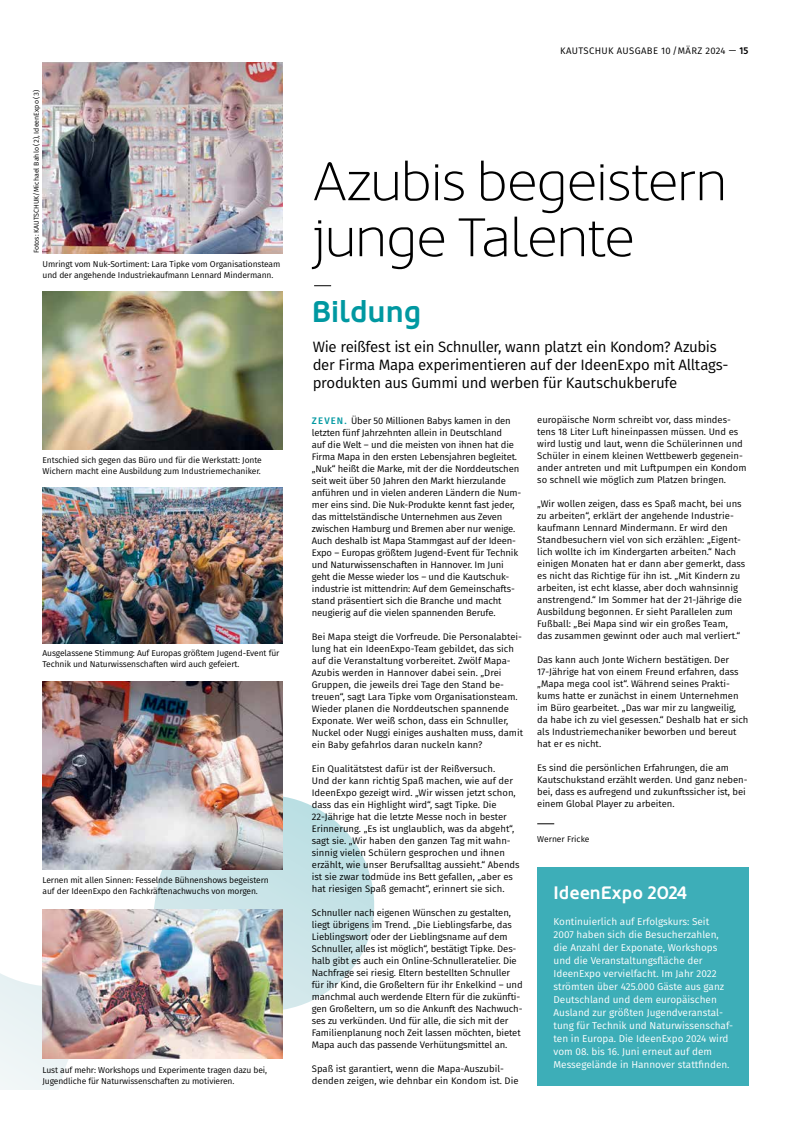
<style>
.page{position:relative;width:808px;height:1134px;background:#fff}
.page>*{position:absolute;margin:0;border:0;box-sizing:border-box;transform-origin:0 0}
.t1{font:300 54px/56px "Oblik";letter-spacing:-.04em;color:#000}
.t2{font:700 30px "Oblik";color:#0098a1}
.t3{font:700 18px "Oblik";color:#fff}
.t4{font:15px/18px "Fira Sans";letter-spacing:-.025em;color:#000}
.t5{font:10px/13px "Fira Sans";color:#fff}
.t6{font:9.5px/12px "Fira Sans";letter-spacing:-.005em;color:#000}
.t7{font:9.5px "Fira Sans";letter-spacing:.04em;color:#000}
.t8{font:8.5px/11px "Fira Sans";letter-spacing:-.015em;color:#000}
.t9{font:7px "Fira Sans";color:#000}
.s1{font-family:"Oblik";font-weight:700}
.s2{font-weight:500;color:#0098a1}
</style>
<div class="page">
<svg style="left:0;top:732px;width:375px;height:357px"></svg>
<svg style="left:314px;top:285px;width:17px;height:1px"></svg>
<svg style="left:537px;top:823px;width:17px;height:1px"></svg>
<img style="left:43px;top:62px;width:240px;height:191px">
<img style="left:43px;top:487px;width:240px;height:156px">
<img style="left:43px;top:681px;width:240px;height:188px">
<img style="left:43px;top:292px;width:240px;height:157px">
<img style="left:43px;top:910px;width:240px;height:149px">
<div style="left:537px;top:867px;width:211px;height:219px;background:#3daeb8"></div>
<p class="t9" style="left:31px;top:253px;width:165px;rotate:-90deg">Fotos: KAUTSCHUK/Michael Bahlo (2), IdeenExpo (3)</p>
<p class="t8" style="left:43px;top:259px;width:239px">Umringt vom Nuk-Sortiment: Lara Tipke vom Organisationsteam und der angehende Industriekaufmann Lennard Mindermann.</p>
<p class="t8" style="left:43px;top:454px;width:221px">Entschied sich gegen das Büro und für die Werkstatt: Jonte<br>Wichern macht eine Ausbildung zum Industriemechaniker.</p>
<p class="t8" style="left:43px;top:648px;width:238px">Ausgelassene Stimmung: Auf Europas größtem Jugend-Event für<br>Technik und Naturwissenschaften wird auch gefeiert.</p>
<p class="t8" style="left:43px;top:874px;width:228px">Lernen mit allen Sinnen: Fesselnde Bühnenshows begeistern auf der IdeenExpo den Fachkräftenachwuchs von morgen.</p>
<p class="t8" style="left:43px;top:1064px;width:226px">Lust auf mehr: Workshops und Experimente tragen dazu bei,<br>Jugendliche für Naturwissenschaften zu motivieren.</p>
<p class="t7" style="left:560px;top:44px;width:190px">KAUTSCHUK AUSGABE 10 /MÄRZ 2024 — <span class="s1">15</span></p>
<h1 class="t1" style="left:312px;top:154px;width:417px">Azubis begeistern junge Talente</h1>
<h2 class="t2" style="left:312px;top:294px;width:111px">Bildung</h2>
<h3 class="t4" style="left:313px;top:337px;width:417px">Wie reißfest ist ein Schnuller, wann platzt ein Kondom? Azubis der Firma Mapa experimentieren auf der IdeenExpo mit Alltags&shy;produkten aus Gummi und werben für Kautschukberufe</h3>
<p class="t6" style="left:312px;top:414px;width:211px"><span class="s2">ZE VEN.</span> Über 50 Millionen Babys kamen in den letzten fünf Jahrzehnten allein in Deutschland<br>auf die Welt – und die meisten von ihnen hat die Firma Mapa in den ersten Lebensjahren begleitet. „Nuk“ heißt die Marke, mit der die Norddeutschen seit weit über 50 Jahren den Markt hierzulande anführen und in vielen anderen Ländern die Num&shy;mer eins sind. Die Nuk-Produkte kennt fast jeder, das mittelständische Unternehmen aus Zeven zwischen Hamburg und Bremen aber nur wenige.<br>Auch deshalb ist Mapa Stammgast auf der Ideen-Expo – Europas größtem Jugend-Event für Technik und Naturwissenschaften in Hannover. Im Juni geht die Messe wieder los – und die Kautschuk&shy;industrie ist mittendrin: Auf dem Gemeinschafts&shy;stand präsentiert sich die Branche und macht neugierig auf die vielen spannenden Berufe.</p>
<p class="t6" style="left:312px;top:630px;width:213px">Bei Mapa steigt die Vorfreude. Die Personalabtei&shy;lung hat ein IdeenExpo-Team gebildet, das sich auf die Veranstaltung vorbereitet. Zwölf Mapa-Azubis werden in Hannover dabei sein. „Drei Gruppen, die jeweils drei Tage den Stand be&shy;treuen“, sagt Lara Tipke vom Organisationsteam.<br>Wieder planen die Norddeutschen spannende Exponate. Wer weiß schon, dass ein Schnuller, Nuckel oder Nuggi einiges aushalten muss, damit ein Baby gefahrlos daran nuckeln kann?</p>
<p class="t6" style="left:312px;top:762px;width:209px">Ein Qualitätstest dafür ist der Reißversuch.<br>Und der kann richtig Spaß machen, wie auf der IdeenExpo gezeigt wird. „Wir wissen jetzt schon, dass das ein Highlight wird“, sagt Tipke. Die 22-Jährige hat die letzte Messe noch in bester Erinnerung. „Es ist unglaublich, was da abgeht“, sagt sie. „Wir haben den ganzen Tag mit wahn&shy;sinnig vielen Schülern gesprochen und ihnen erzählt, wie unser Berufsalltag aussieht.“ Abends ist sie zwar todmüde ins Bett gefallen, „aber es hat riesigen Spaß gemacht“, erinnert sie sich.</p>
<p class="t6" style="left:312px;top:906px;width:212px">Schnuller nach eigenen Wünschen zu gestalten, liegt übrigens im Trend. „Die Lieblingsfarbe, das Lieblingswort oder der Lieblingsname auf dem Schnuller, alles ist möglich“, bestätigt Tipke. Des&shy;halb gibt es auch ein Online-Schnulleratelier. Die Nachfrage sei riesig. Eltern bestellten Schnuller für ihr Kind, die Großeltern für ihr Enkelkind – und manchmal auch werdende Eltern für die zukünfti&shy;gen Großeltern, um so die Ankunft des Nachwuch&shy;ses zu verkünden. Und für alle, die sich mit der Familienplanung noch Zeit lassen möchten, bietet Mapa auch das passende Verhütungsmittel an.</p>
<p class="t6" style="left:312px;top:1062px;width:208px">Spaß ist garantiert, wenn die Mapa-Auszubil&shy;denden zeigen, wie dehnbar ein Kondom ist. Die</p>
<p class="t6" style="left:537px;top:414px;width:211px">europäische Norm schreibt vor, dass mindes&shy;tens 18 Liter Luft hineinpassen müssen. Und es wird lustig und laut, wenn die Schülerinnen und Schüler in einem kleinen Wettbewerb gegenein&shy;ander antreten und mit Luftpumpen ein Kondom so schnell wie möglich zum Platzen bringen.</p>
<p class="t6" style="left:537px;top:498px;width:209px">„Wir wollen zeigen, dass es Spaß macht, bei uns zu arbeiten“, erklärt der angehende Industrie&shy;kaufmann Lennard Mindermann. Er wird den Standbesuchern viel von sich erzählen: „Eigent&shy;lich wollte ich im Kindergarten arbeiten.“ Nach einigen Monaten hat er dann aber gemerkt, dass es nicht das Richtige für ihn ist. „Mit Kindern zu arbeiten, ist echt klasse, aber doch wahnsinnig anstrengend.“ Im Sommer hat der 21-Jährige die Ausbildung begonnen. Er sieht Parallelen zum Fußball: „Bei Mapa sind wir ein großes Team, das zusammen gewinnt oder auch mal verliert.“</p>
<p class="t6" style="left:537px;top:654px;width:213px">Das kann auch Jonte Wichern bestätigen. Der 17-Jährige hat von einem Freund erfahren, dass „Mapa mega cool ist“. Während seines Prakti&shy;kums hatte er zunächst in einem Unternehmen im Büro gearbeitet. „Das war mir zu langweilig, da habe ich zu viel gesessen.“ Deshalb hat er sich als Industriemechaniker beworben und bereut hat er es nicht.</p>
<p class="t6" style="left:537px;top:762px;width:212px">Es sind die persönlichen Erfahrungen, die am Kautschukstand erzählt werden. Und ganz neben&shy;bei, dass es aufregend und zukunftssicher ist, bei einem Global Player zu arbeiten.</p>
<p class="t8" style="left:537px;top:834px;width:54px">Werner Fricke</p>
<h3 class="t3" style="left:553px;top:882px;width:135px">IdeenExpo 2024</h3>
<p class="t5" style="left:553px;top:914px;width:181px">Kontinuierlich auf Erfolgskurs: Seit<br>2007 haben sich die Besucherzahlen, die Anzahl der Exponate, Workshops und die Veranstaltungsfläche der IdeenExpo vervielfacht. Im Jahr 2022 strömten über 425.000 Gäste aus ganz Deutschland und dem europäischen Ausland zur größten Jugendveranstal&shy;tung für Technik und Naturwissenschaf&shy;ten in Europa. Die IdeenExpo 2024 wird vom 08. bis 16. Juni erneut auf dem Messegelände in Hannover stattfinden.</p>
</div>
